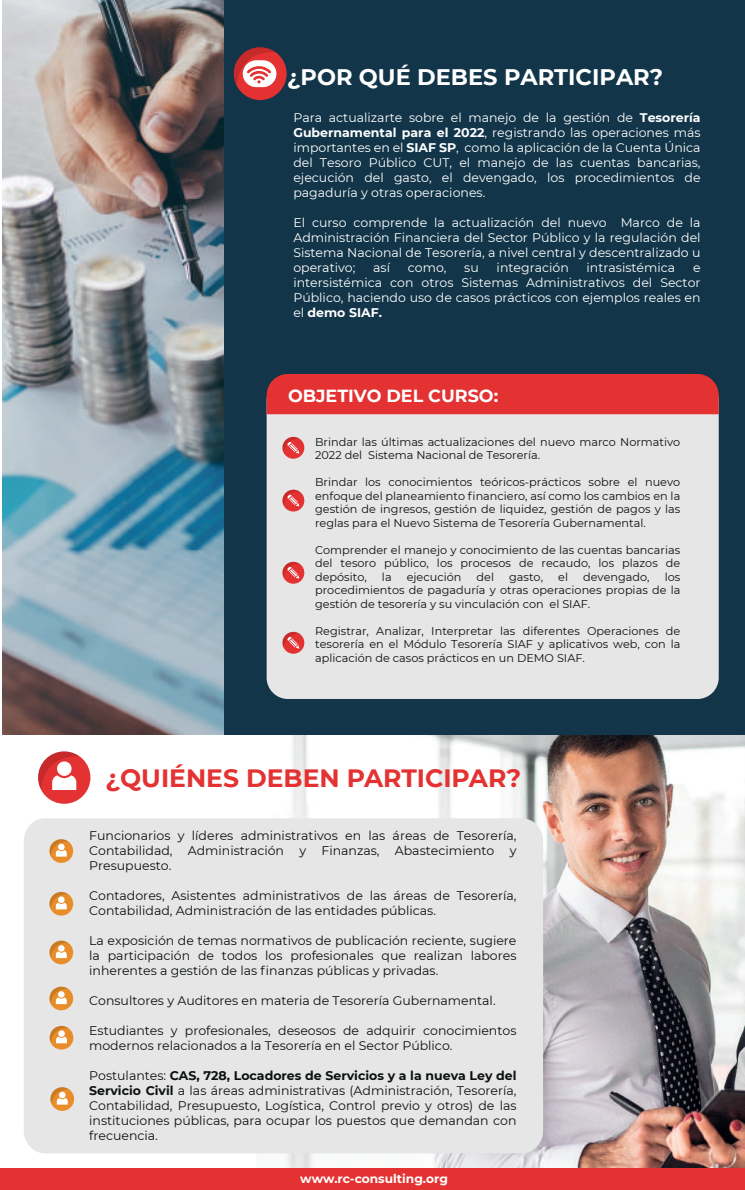
<style>
.page{position:relative;width:745px;height:1190px;background:#fff}
.page>*{position:absolute;margin:0;border:0;box-sizing:border-box;transform-origin:0 0}
.t1{font:700 25px "Montserrat";color:#e43132}
.t2{font:700 22.5px "Montserrat";color:#fff}
.t3{font:700 17.5px "Montserrat";color:#fff}
.t4{font:12.5px/15px "Montserrat";color:#0d1011;text-align:justify}
.t5{font:12.5px/15px "Montserrat";color:#fff;text-align:justify}
.t6{font:700 12.25px "Montserrat";color:#fff}
.t7{font:11.25px/13.5px "Montserrat";color:#0d1011;text-align:justify}
.s1{font-weight:700}
</style>
<div class="page">
<img style="left:256px;top:734px;width:488px;height:433px">
<div style="left:2px;top:0;width:742px;height:734px;background:#123549"></div>
<div style="left:233px;top:47px;width:53px;height:53px;background:#e43132;border-radius:50%"></div>
<div style="left:242px;top:60px;width:34px;height:27px;background:#fff;border-radius:13px"></div>
<svg style="left:233px;top:47px;width:42px;height:39px"></svg>
<div style="left:266px;top:379px;width:452px;height:320px;background:#e5e6e5;border-radius:21px"></div>
<div style="left:266px;top:374px;width:452px;height:40px;background:#e43132"></div>
<div style="left:282px;top:437px;width:22px;height:21px;background:#e43132;border-radius:50%"></div>
<svg style="left:282px;top:437px;width:17px;height:16px"></svg>
<div style="left:282px;top:489px;width:22px;height:22px;background:#e43132;border-radius:50%"></div>
<svg style="left:282px;top:489px;width:17px;height:17px"></svg>
<div style="left:282px;top:562px;width:22px;height:21px;background:#e43132;border-radius:50%"></div>
<svg style="left:282px;top:562px;width:17px;height:16px"></svg>
<div style="left:282px;top:631px;width:22px;height:22px;background:#e43132;border-radius:50%"></div>
<svg style="left:282px;top:632px;width:17px;height:16px"></svg>
<div style="left:0;top:1167px;width:744px;height:22px;background:#e43132"></div>
<div style="left:24px;top:818px;width:518px;height:335px;background:#e5e6e5;border-radius:22px"></div>
<div style="left:38px;top:751px;width:52px;height:52px;background:#e43132;border-radius:50%"></div>
<svg style="left:38px;top:751px;width:42px;height:39px"></svg>
<div style="left:49px;top:839px;width:24px;height:23px;background:#e88d29;border-radius:50%"></div>
<svg style="left:49px;top:839px;width:19px;height:17px"></svg>
<div style="left:49px;top:891px;width:24px;height:24px;background:#e88d29;border-radius:50%"></div>
<svg style="left:49px;top:891px;width:19px;height:18px"></svg>
<div style="left:49px;top:940px;width:24px;height:24px;background:#e88d29;border-radius:50%"></div>
<svg style="left:49px;top:940px;width:19px;height:18px"></svg>
<div style="left:50px;top:1025px;width:23px;height:24px;background:#e88d29;border-radius:50%"></div>
<svg style="left:50px;top:1025px;width:18px;height:18px"></svg>
<div style="left:49px;top:986px;width:24px;height:24px;background:#e88d29;border-radius:50%"></div>
<svg style="left:49px;top:986px;width:19px;height:18px"></svg>
<div style="left:50px;top:1087px;width:24px;height:23px;background:#e88d29;border-radius:50%"></div>
<svg style="left:50px;top:1087px;width:19px;height:17px"></svg>
<img style="left:2px;top:0;width:221px;height:734px">
<h2 class="t2" style="left:287px;top:61px;width:377px">¿POR QUÉ DEBES PARTICIPAR?</h2>
<p class="t5" style="left:293px;top:110px;width:408px">Para actualizarte sobre el manejo de la gestión de <span class="s1">Tesorería Gubernamental para el 2022</span>, registrando las operaciones más importantes en el <span class="s1">SIAF SP</span>, como la aplicación de la Cuenta Única del Tesoro Público CUT, el manejo de las cuentas bancarias, ejecución del gasto, el devengado, los procedimientos de pagaduría y otras operaciones.</p>
<p class="t5" style="left:293px;top:215px;width:408px">El curso comprende la actualización del nuevo Marco de la Administración Financiera del Sector Público y la regulación del Sistema Nacional de Tesorería, a nivel central y descentralizado u operativo;</p>
<p class="t5" style="left:373px;top:260px;width:18px">así</p>
<p class="t5" style="left:407px;top:260px;width:40px">como,</p>
<p class="t5" style="left:464px;top:260px;width:16px">su</p>
<p class="t5" style="left:496px;top:260px;width:74px">integración</p>
<p class="t5" style="left:586px;top:260px;width:90px">intrasistémica</p>
<p class="t5" style="left:293px;top:260px;width:408px;text-indent:399px">e intersistémica con otros Sistemas Administrativos del Sector Público, haciendo uso de casos prácticos con ejemplos reales en el <span class="s1">demo SIAF.</span></p>
<h3 class="t3" style="left:288px;top:383px;width:211px">OBJETIVO DEL CURSO:</h3>
<p class="t7" style="left:315px;top:434px;width:366px">Brindar las últimas actualizaciones del nuevo marco Normativo<br>2022 del Sistema Nacional de Tesorería.</p>
<p class="t7" style="left:315px;top:475px;width:366px">Brindar los conocimientos teóricos-prácticos sobre el nuevo enfoque del planeamiento financiero, así como los cambios en la gestión de ingresos, gestión de liquidez, gestión de pagos y las reglas para el Nuevo Sistema de Tesorería Gubernamental.</p>
<p class="t7" style="left:315px;top:542px;width:366px">Comprender el manejo y conocimiento de las cuentas bancarias del tesoro público, los procesos de recaudo, los plazos de depósito,</p>
<p class="t7" style="left:382px;top:569px;width:11px">la</p>
<p class="t7" style="left:406px;top:569px;width:56px">ejecución</p>
<p class="t7" style="left:476px;top:569px;width:19px">del</p>
<p class="t7" style="left:509px;top:569px;width:35px">gasto,</p>
<p class="t7" style="left:558px;top:569px;width:11px">el</p>
<p class="t7" style="left:582px;top:569px;width:68px">devengado,</p>
<p class="t7" style="left:315px;top:569px;width:366px;text-indent:349px">los procedimientos de pagaduría y otras operaciones propias de la gestión de tesorería y su vinculación con el SIAF.</p>
<p class="t7" style="left:315px;top:623px;width:366px">Registrar, Analizar, Interpretar las diferentes Operaciones de tesorería en el Módulo Tesorería SIAF y aplicativos web, con la aplicación de casos prácticos en un DEMO SIAF.</p>
<h1 class="t1" style="left:105px;top:759px;width:417px">¿QUIÉNES DEBEN PARTICIPAR?</h1>
<p class="t4" style="left:89px;top:827px;width:428px">Funcionarios y líderes administrativos en las áreas de Tesorería, Contabilidad, Administración y Finanzas, Abastecimiento y Presupuesto.</p>
<p class="t4" style="left:89px;top:887px;width:428px">Contadores, Asistentes administrativos de las áreas de Tesorería,<br>Contabilidad, Administración de las entidades públicas.</p>
<p class="t4" style="left:89px;top:932px;width:428px">La exposición de temas normativos de publicación reciente, sugiere la participación de todos los profesionales que realizan labores inherentes a gestión de las finanzas públicas y privadas.</p>
<p class="t4" style="left:89px;top:992px;width:407px">Consultores y Auditores en materia de Tesorería Gubernamental.</p>
<p class="t4" style="left:89px;top:1022px;width:428px">Estudiantes y profesionales, deseosos de adquirir conocimientos modernos relacionados a la Tesorería en el Sector Público.</p>
<p class="t4" style="left:89px;top:1067px;width:428px">Postulantes: <span class="s1">CAS, 728, Locadores de Servicios y a la nueva Ley del Servicio Civil</span> a las áreas administrativas (Administración, Tesorería, Contabilidad, Presupuesto, Logística, Control previo y otros) de las instituciones públicas, para ocupar los puestos que demandan con frecuencia.</p>
<p class="t6" style="left:300px;top:1169px;width:149px">www.rc-consulting.org</p>
</div>
